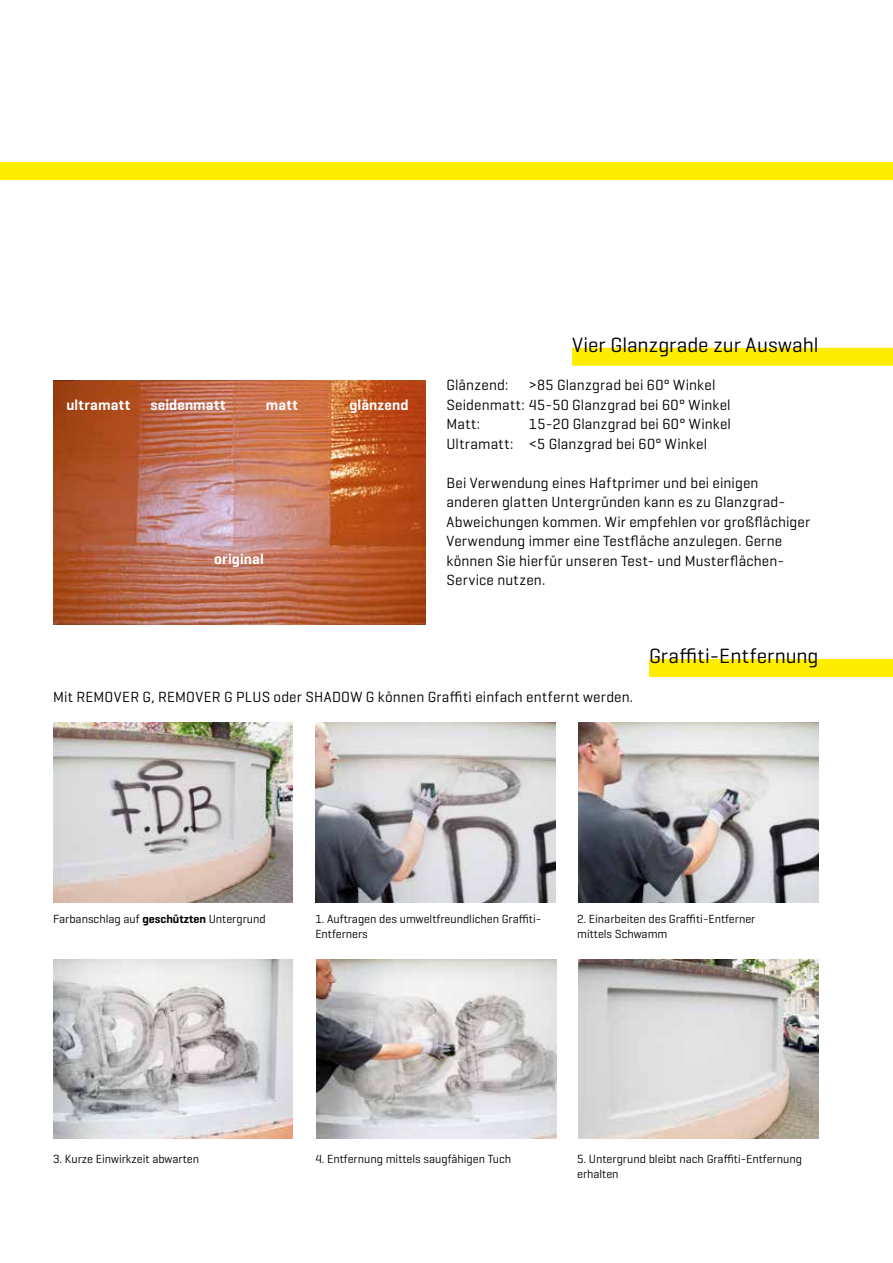
<style>
.page{position:relative;width:893px;height:1263px;background:#fff}
.page>*{position:absolute;margin:0;border:0;box-sizing:border-box;transform-origin:0 0}
.t1{font:21px "Geogrotesque";color:#000}
.t2{font:15px/19.5px "Geogrotesque";letter-spacing:.01em;color:#000}
.t3{font:600 15px "Geogrotesque";letter-spacing:.01em;color:#fff}
.t4{font:12px/15px "Geogrotesque";color:#000}
.s1{font-weight:600}
</style>
<div class="page">
<div style="left:572px;top:348px;width:321px;height:18px;background:#ffed00"></div>
<div style="left:649px;top:659px;width:244px;height:18px;background:#ffed00"></div>
<img style="left:53px;top:723px;width:240px;height:180px">
<img style="left:317px;top:959px;width:239px;height:180px">
<img style="left:315px;top:723px;width:240px;height:180px">
<img style="left:53px;top:959px;width:240px;height:180px">
<img style="left:579px;top:723px;width:240px;height:180px">
<img style="left:579px;top:959px;width:240px;height:180px">
<img style="left:53px;top:380px;width:372px;height:244px">
<div style="left:0;top:162px;width:893px;height:18px;background:#ffed00"></div>
<p class="t3" style="left:66px;top:396px;width:65px">ultramatt</p>
<p class="t3" style="left:150px;top:396px;width:76px">seidenmatt</p>
<p class="t3" style="left:266px;top:396px;width:34px">matt</p>
<p class="t3" style="left:349px;top:396px;width:61px">glänzend</p>
<p class="t3" style="left:214px;top:549px;width:51px">original</p>
<h1 class="t1" style="left:572px;top:331px;width:248px">Vier Glanzgrade zur Auswahl</h1>
<p class="t2" style="left:446px;top:375px;width:63px">Glänzend:</p>
<p class="t2" style="left:446px;top:375px;width:286px;text-indent:82px">&gt;85 Glanzgrad bei 60° Winkel<br>Seidenmatt: 45-50 Glanzgrad bei 60° Winkel<br>Matt:</p>
<p class="t2" style="left:446px;top:414px;width:286px;text-indent:82px">15-20 Glanzgrad bei 60° Winkel<br>Ultramatt: &lt;5 Glanzgrad bei 60° Winkel</p>
<p class="t2" style="left:446px;top:472px;width:365px">Bei Verwendung eines Haftprimer und bei einigen anderen glatten Untergründen kann es zu Glanzgrad-Abweichungen kommen. Wir empfehlen vor großflächiger Verwendung immer eine Testfläche anzulegen. Gerne können Sie hierfür unseren Test- und Musterflächen-Service nutzen.</p>
<h1 class="t1" style="left:649px;top:642px;width:171px">Graffiti-Entfernung</h1>
<p class="t2" style="left:53px;top:687px;width:42px">Mit Remover</p>
<p class="t2" style="left:143px;top:687px;width:35px">G, Remover</p>
<p class="t2" style="left:224px;top:687px;width:21px">G plus</p>
<p class="t2" style="left:273px;top:687px;width:51px">oder Shadow</p>
<p class="t2" style="left:366px;top:687px;width:269px">G können Graffiti einfach entfernt werden.</p>
<p class="t4" style="left:53px;top:911px;width:214px">Farbanschlag auf <span class="s1">geschützten</span> Untergrund</p>
<p class="t4" style="left:315px;top:911px;width:227px">1. Auftragen des umweltfreundlichen Graffiti-<br>Entferners</p>
<p class="t4" style="left:577px;top:911px;width:180px">2. Einarbeiten des Graffiti-Entferner mittels Schwamm</p>
<p class="t4" style="left:53px;top:1151px;width:147px">3. Kurze Einwirkzeit abwarten</p>
<p class="t4" style="left:315px;top:1151px;width:197px">4. Entfernung mittels saugfähigen Tuch</p>
<p class="t4" style="left:577px;top:1151px;width:226px">5. Untergrund bleibt nach Graffiti-Entfernung erhalten</p>
</div>
